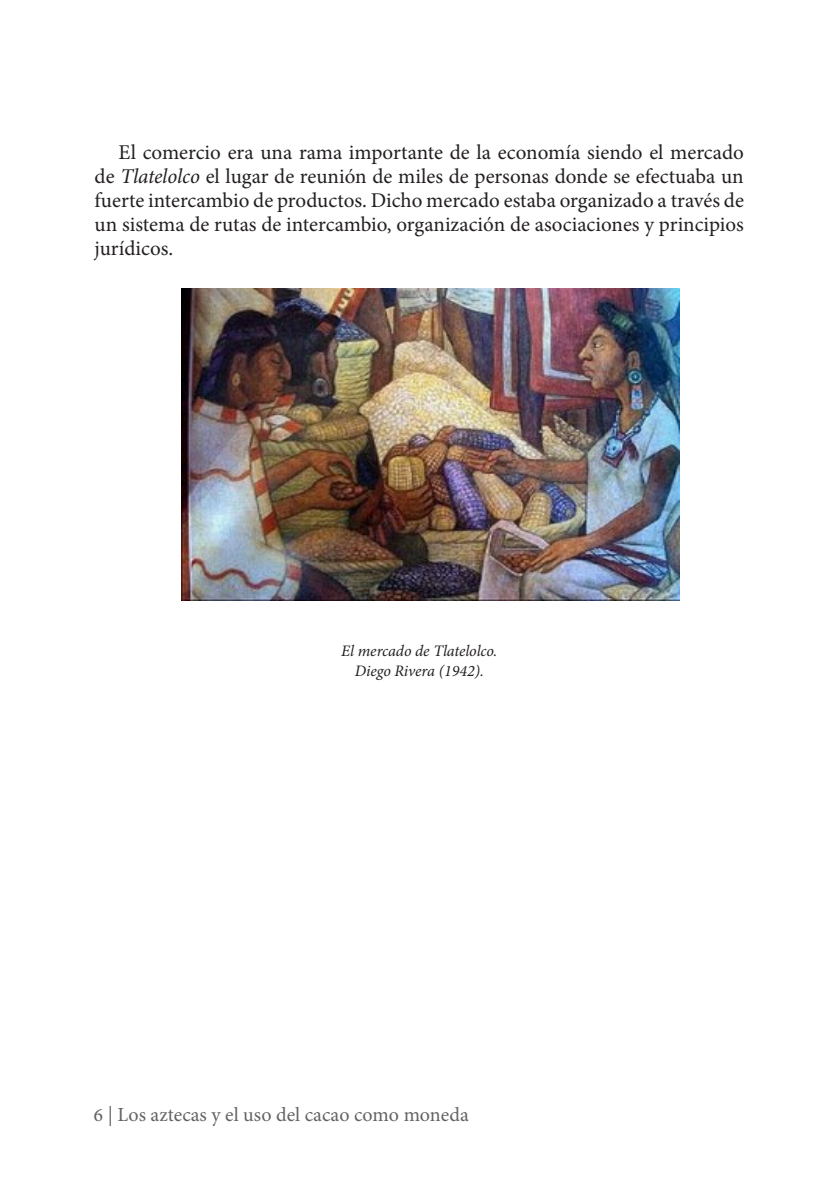
<style>
.page{position:relative;width:840px;height:1191px;background:#fff}
.page>*{position:absolute;margin:0;border:0;box-sizing:border-box;transform-origin:0 0}
.C__de_texto{font:21px/24px "Minion Pro";color:#231f20;text-align:justify}
.t1{font:20px "Minion Pro";color:#636366}
.Epigrafe{font:italic 16px "Minion Pro";letter-spacing:-.005em;color:#231f20}
.s1{font-style:italic}
</style>
<div class="page">
<img style="left:182px;top:288px;width:497px;height:312px">
<p class="C__de_texto" style="left:94px;top:141px;width:650px;text-indent:24px">El comercio era una rama importante de la economía siendo el mercado de <span class="s1">Tlatelolco</span> el lugar de reunión de miles de personas donde se efectuaba un fuerte intercambio de productos. Dicho mercado estaba organizado a través de un sistema de rutas de intercambio, organización de asociaciones y principios jurídicos.</p>
<p class="Epigrafe" style="left:341px;top:639px;width:157px">El mercado de Tlatelolco.</p>
<p class="Epigrafe" style="left:354px;top:659px;width:130px">Diego Rivera (1942).</p>
<p class="t1" style="left:108px;top:1101px;width:362px">| Los aztecas y el uso del cacao como moneda</p>
</div>
